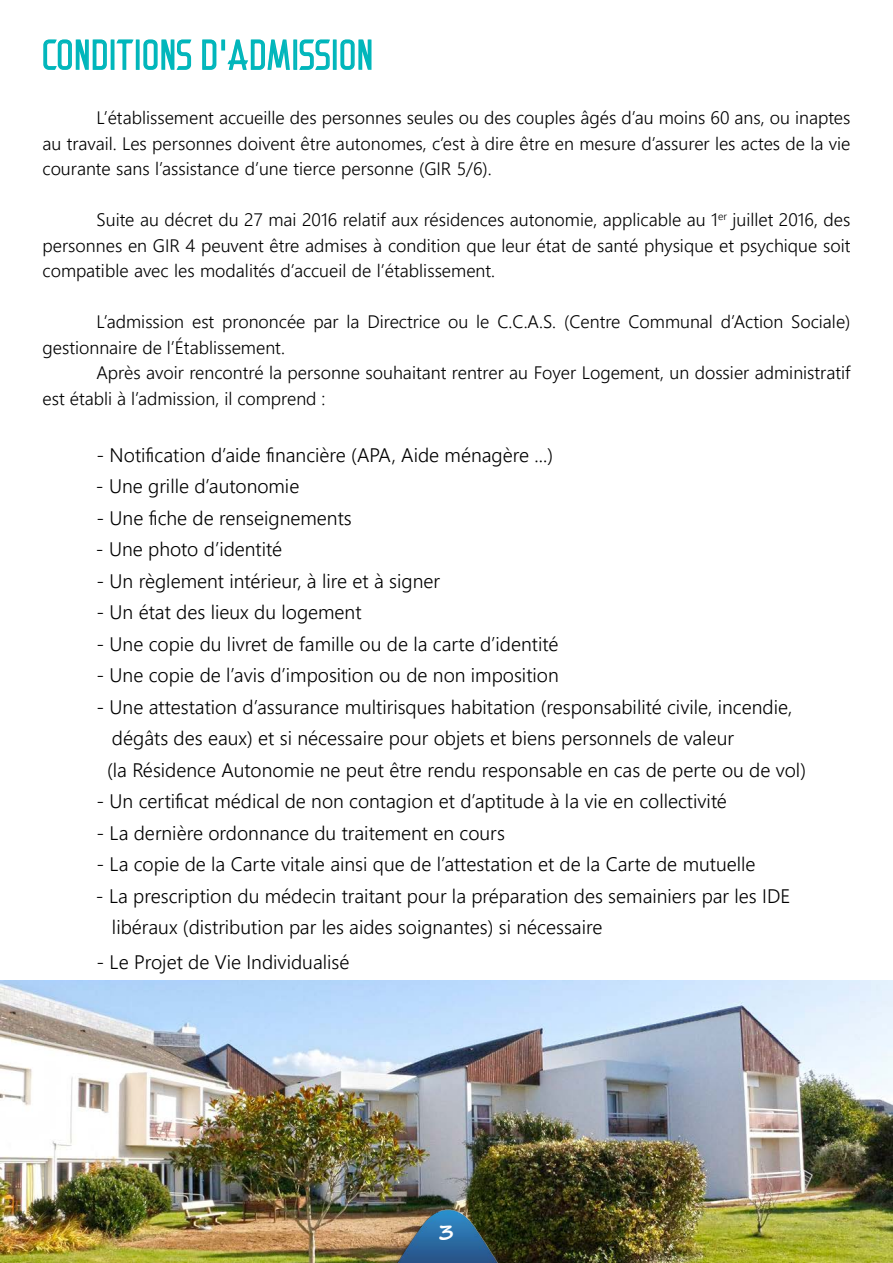
<style>
.page{position:relative;width:893px;height:1263px;background:#fff}
.page>*{position:absolute;margin:0;border:0;box-sizing:border-box;transform-origin:0 0}
.t1{font:36px "Antartic";letter-spacing:.085em;color:#00b6bb}
.t2{font:700 22.5px "Segoe Print";color:#fff}
.t3{font:300 19.5px/31.5px "Segoe UI";color:#000}
.t4{font:300 18px/25.5px "Segoe UI";color:#000;text-align:justify}
</style>
<div class="page">
<svg style="left:43px;top:39px;width:64px;height:31px"></svg>
<div style="left:111px;top:40px;width:3px;height:30px;border:2px solid #00b6bb"></div>
<svg style="left:116px;top:39px;width:18px;height:31px"></svg>
<div style="left:136px;top:40px;width:4px;height:30px;border:2px solid #00b6bb"></div>
<svg style="left:143px;top:39px;width:49px;height:31px"></svg>
<svg style="left:202px;top:39px;width:15px;height:31px"></svg>
<div style="left:221px;top:40px;width:4px;height:10px;border:2px solid #00b6bb"></div>
<svg style="left:227px;top:39px;width:63px;height:31px"></svg>
<div style="left:293px;top:40px;width:4px;height:30px;border:2px solid #00b6bb"></div>
<svg style="left:299px;top:39px;width:31px;height:31px"></svg>
<div style="left:333px;top:40px;width:4px;height:30px;border:2px solid #00b6bb"></div>
<svg style="left:340px;top:39px;width:32px;height:31px"></svg>
<img style="left:0;top:981px;width:893px;height:282px">
<img style="left:392px;top:1209px;width:108px;height:54px">
<h1 class="t1" style="left:44px;top:36px;width:330px">CONDITIONS D'ADMISSION</h1>
<p class="t4" style="left:43px;top:103px;width:809px;text-indent:54px">L’établissement accueille des personnes seules ou des couples âgés d’au moins 60 ans, ou inaptes au travail. Les personnes doivent être autonomes, c’est à dire être en mesure d’assurer les actes de la vie courante sans l’assistance d’une tierce personne (GIR 5/6).</p>
<p class="t4" style="left:43px;top:205px;width:809px;text-indent:54px">Suite au décret du 27 mai 2016 relatif aux résidences autonomie, applicable au 1<sup>er</sup> juillet 2016, des personnes en GIR 4 peuvent être admises à condition que leur état de santé physique et psychique soit compatible avec les modalités d’accueil de l’établissement.</p>
<p class="t4" style="left:43px;top:307px;width:809px;text-indent:54px">L’admission est prononcée par la Directrice ou le C.C.A.S. (Centre Communal d’Action Sociale) gestionnaire de l’Établissement.</p>
<p class="t4" style="left:43px;top:358px;width:809px;text-indent:54px">Après avoir rencontré la personne souhaitant rentrer au Foyer Logement, un dossier administratif est établi à l’admission, il comprend :</p>
<p class="t3" style="left:97px;top:437px;width:458px">- Notification d’aide financière (APA, Aide ménagère ...)</p>
<p class="t3" style="left:96px;top:469px;width:205px">- Une grille d’autonomie</p>
<p class="t3" style="left:97px;top:500px;width:257px">- Une fiche de renseignements</p>
<p class="t3" style="left:96px;top:532px;width:188px">- Une photo d’identité</p>
<p class="t3" style="left:97px;top:563px;width:345px">- Un règlement intérieur, à lire et à signer</p>
<p class="t3" style="left:97px;top:595px;width:267px">- Un état des lieux du logement</p>
<p class="t3" style="left:97px;top:626px;width:463px">- Une copie du livret de famille ou de la carte d’identité</p>
<p class="t3" style="left:97px;top:658px;width:464px">- Une copie de l’avis d’imposition ou de non imposition</p>
<p class="t3" style="left:107px;top:689px;width:700px;text-indent:-11px">- Une attestation d’assurance multirisques habitation (responsabilité civile, incendie, dégâts des eaux) et si nécessaire pour objets et biens personnels de valeur<br>(la Résidence Autonomie ne peut être rendu responsable en cas de perte ou de vol)</p>
<p class="t3" style="left:96px;top:783px;width:632px">- Un certificat médical de non contagion et d’aptitude à la vie en collectivité</p>
<p class="t3" style="left:96px;top:815px;width:410px">- La dernière ordonnance du traitement en cours</p>
<p class="t3" style="left:96px;top:846px;width:660px">- La copie de la Carte vitale ainsi que de l’attestation et de la Carte de mutuelle</p>
<p class="t3" style="left:112px;top:878px;width:680px;text-indent:-16px">- La prescription du médecin traitant pour la préparation des semainiers par les IDE libéraux (distribution par les aides soignantes) si nécessaire</p>
<p class="t3" style="left:96px;top:944px;width:254px">- Le Projet de Vie Individualisé</p>
<p class="t2" style="left:438px;top:1212px;width:18px">3</p>
</div>
